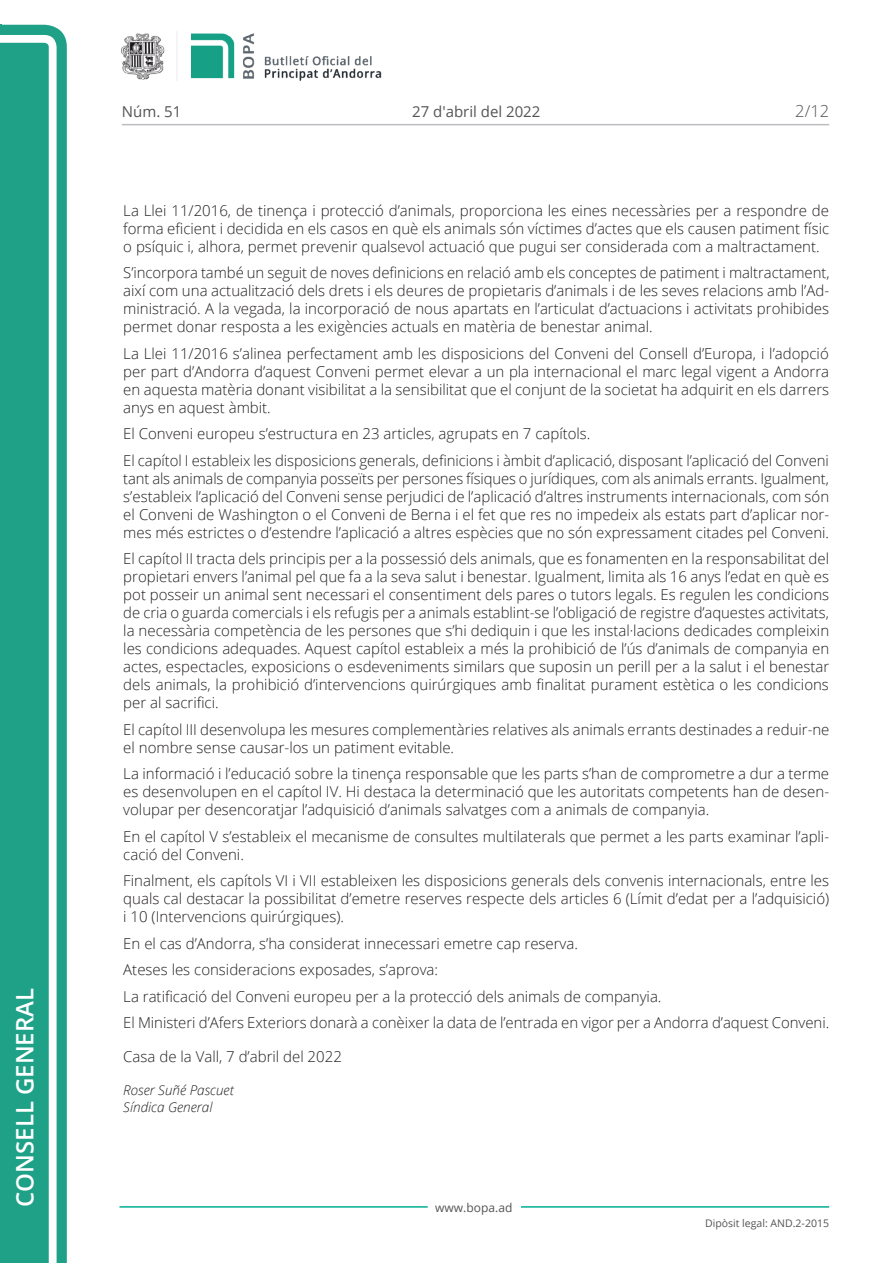
<style>
.page{position:relative;width:893px;height:1263px;background:#fff}
.page>*{position:absolute;margin:0;border:0;box-sizing:border-box;transform-origin:0 0}
.t1{font:600 24px "Open Sans";color:#fff}
.t2{font:300 16.5px "Open Sans";color:#545454}
.Body_text{font:300 15px/18px "Open Sans";color:#231f20;text-align:justify}
.Data{font:300 15px "Open Sans";color:#231f20}
.t3{font:15px "Open Sans";color:#545454}
.signatura{font:italic 300 13.5px/16.5px "Open Sans";color:#231f20}
.t4{font:12px "Open Sans";color:#545454}
.t5{font:10.5px "Open Sans";color:#545454}
</style>
<div class="page">
<svg style="left:0;top:25px;width:67px;height:1238px;fill:#1ea187"></svg>
<div style="left:0;top:43px;width:49px;height:1220px;background:#1ea187"></div>
<img style="left:122px;top:32px;width:260px;height:49px">
<hr style="left:119px;top:1206px;width:309px;height:2px;background:#00ae91">
<hr style="left:521px;top:1206px;width:308px;height:2px;background:#00ae91">
<hr style="left:122px;top:124px;width:707px;height:1px;background:#bcbdc0">
<h1 class="t1" style="left:8px;top:1207px;width:220px;rotate:-90deg">Consell General</h1>
<p class="t3" style="left:122px;top:102px;width:61px">Núm. 51</p>
<p class="t3" style="left:412px;top:102px;width:130px">27 d'abril del 2022</p>
<p class="t2" style="left:795px;top:100px;width:35px">2/12</p>
<p class="Body_text" style="left:123px;top:201px;width:707px">La Llei 11/2016, de tinença i protecció d’animals, proporciona les eines necessàries per a respondre de forma eficient i decidida en els casos en què els animals són víctimes d’actes que els causen patiment físic o psíquic i, alhora, permet prevenir qualsevol actuació que pugui ser considerada com a maltractament.</p>
<p class="Body_text" style="left:123px;top:263px;width:708px">S’incorpora també un seguit de noves definicions en relació amb els conceptes de patiment i maltractament, així com una actualització dels drets i els deures de propietaris d’animals i de les seves relacions amb l’Ad&shy;ministració. A la vegada, la incorporació de nous apartats en l’articulat d’actuacions i activitats prohibides permet donar resposta a les exigències actuals en matèria de benestar animal.</p>
<p class="Body_text" style="left:123px;top:344px;width:707px">La Llei 11/2016 s’alinea perfectament amb les disposicions del Conveni del Consell d’Europa, i l’adopció per part d’Andorra d’aquest Conveni permet elevar a un pla internacional el marc legal vigent a Andorra en aquesta matèria donant visibilitat a la sensibilitat que el conjunt de la societat ha adquirit en els darrers anys en aquest àmbit.</p>
<p class="Body_text" style="left:123px;top:424px;width:469px">El Conveni europeu s’estructura en 23 articles, agrupats en 7 capítols.</p>
<p class="Body_text" style="left:123px;top:451px;width:707px">El capítol I estableix les disposicions generals, definicions i àmbit d’aplicació, disposant l’aplicació del Conveni tant als animals de companyia posseïts per persones físiques o jurídiques, com als animals errants. Igualment, s’estableix l’aplicació del Conveni sense perjudici de l’aplicació d’altres instruments internacionals, com són el Conveni de Washington o el Conveni de Berna i el fet que res no impedeix als estats part d’aplicar nor&shy;mes més estrictes o d’estendre l’aplicació a altres espècies que no són expressament citades pel Conveni.</p>
<p class="Body_text" style="left:123px;top:549px;width:707px">El capítol II tracta dels principis per a la possessió dels animals, que es fonamenten en la responsabilitat del propietari envers l’animal pel que fa a la seva salut i benestar. Igualment, limita als 16 anys l’edat en què es pot posseir un animal sent necessari el consentiment dels pares o tutors legals. Es regulen les condicions de cria o guarda comercials i els refugis per a animals establint-se l’obligació de registre d’aquestes activitats, la necessària competència de les persones que s’hi dediquin i que les instal·lacions dedicades compleixin les condicions adequades. Aquest capítol estableix a més la prohibició de l’ús d’animals de companyia en actes, espectacles, exposicions o esdeveniments similars que suposin un perill per a la salut i el benestar dels animals, la prohibició d’intervencions quirúrgiques amb finalitat purament estètica o les condicions per al sacrifici.</p>
<p class="Body_text" style="left:123px;top:720px;width:708px">El capítol III desenvolupa les mesures complementàries relatives als animals errants destinades a reduir-ne el nombre sense causar-los un patiment evitable.</p>
<p class="Body_text" style="left:123px;top:764px;width:707px">La informació i l’educació sobre la tinença responsable que les parts s’han de comprometre a dur a terme es desenvolupen en el capítol IV. Hi destaca la determinació que les autoritats competents han de desen&shy;volupar per desencoratjar l’adquisició d’animals salvatges com a animals de companyia.</p>
<p class="Body_text" style="left:123px;top:827px;width:707px">En el capítol V s’estableix el mecanisme de consultes multilaterals que permet a les parts examinar l’apli&shy;cació del Conveni.</p>
<p class="Body_text" style="left:123px;top:871px;width:707px">Finalment, els capítols VI i VII estableixen les disposicions generals dels convenis internacionals, entre les quals cal destacar la possibilitat d’emetre reserves respecte dels articles 6 (Límit d’edat per a l’adquisició) i 10 (Intervencions quirúrgiques).</p>
<p class="Body_text" style="left:123px;top:934px;width:456px">En el cas d’Andorra, s’ha considerat innecessari emetre cap reserva.</p>
<p class="Body_text" style="left:123px;top:960px;width:316px">Ateses les consideracions exposades, s’aprova:</p>
<p class="Body_text" style="left:123px;top:987px;width:540px">La ratificació del Conveni europeu per a la protecció dels animals de companyia.</p>
<p class="Body_text" style="left:123px;top:1013px;width:707px">El Ministeri d’Afers Exteriors donarà a conèixer la data de l’entrada en vigor per a Andorra d’aquest Conveni.</p>
<p class="Data" style="left:123px;top:1046px;width:220px">Casa de la Vall, 7 d’abril del 2022</p>
<p class="signatura" style="left:123px;top:1082px;width:112px">Roser Suñé Pascuet<br>Síndica General</p>
<p class="t4" style="left:435px;top:1199px;width:79px">www.bopa.ad</p>
<p class="t5" style="left:705px;top:1216px;width:125px">Dipòsit legal: AND.2-2015</p>
</div>
